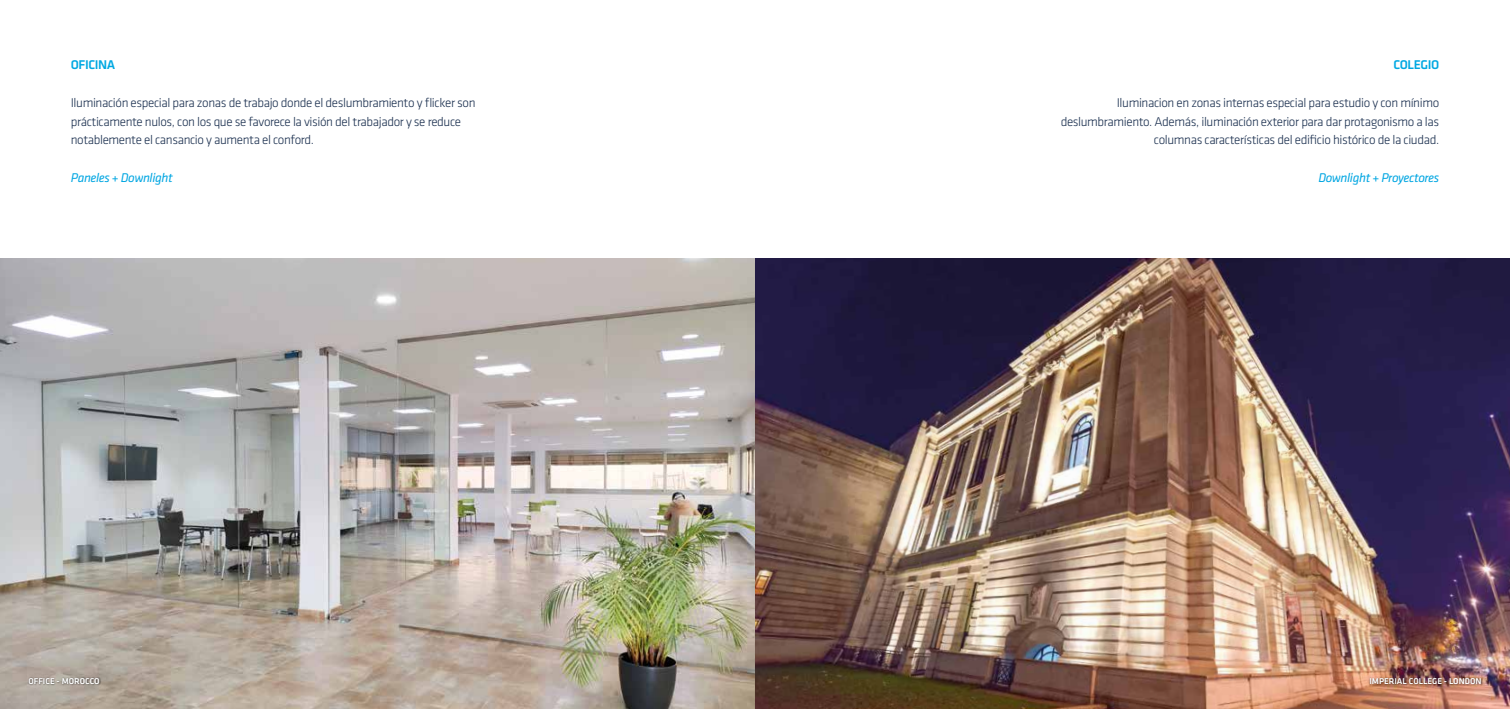
<style>
.page{position:relative;width:1510px;height:709px;background:#fff}
.page>*{position:absolute;margin:0;border:0;box-sizing:border-box;transform-origin:0 0}
.t1{font:300 13.12px/18.8px "Klavika";letter-spacing:-.03em;color:#182d4d;text-align:right}
.t2{font:italic 13.12px "Klavika";letter-spacing:-.03em;color:#00a6e2}
.t3{font:500 13.12px "Klavika";letter-spacing:-.03em;color:#00a8e2}
.t4{font:500 8.75px "Klavika";color:#fff}
</style>
<div class="page">
<img style="left:0;top:259px;width:1509px;height:450px">
<img style="left:26px;top:674px;width:76px;height:14px">
<img style="left:1367px;top:674px;width:117px;height:14px">
<p class="t3" style="left:71px;top:58px;width:46px">OFICINA</p>
<p class="t1" style="left:71px;top:93px;width:406px;text-align:left">Iluminación especial para zonas de trabajo donde el deslumbramiento y flicker son prácticamente nulos, con los que se favorece la visión del trabajador y se reduce notablemente el cansancio y aumenta el conford.</p>
<p class="t2" style="left:71px;top:170px;width:104px">Paneles + Downlight</p>
<p class="t3" style="left:1393px;top:58px;width:47px">COLEGIO</p>
<p class="t1" style="left:1060px;top:93px;width:380px">Iluminacion en zonas internas especial para estudio y con mínimo deslumbramiento. Además, iluminación exterior para dar protagonismo a las columnas características del edificio histórico de la ciudad.</p>
<p class="t2" style="left:1318px;top:170px;width:122px">Downlight + Proyectores</p>
<p class="t4" style="left:28px;top:676px;width:73px">OFFICE - MOROCCO</p>
<p class="t4" style="left:1369px;top:676px;width:114px">IMPERIAL COLLEGE - LONDON</p>
</div>
